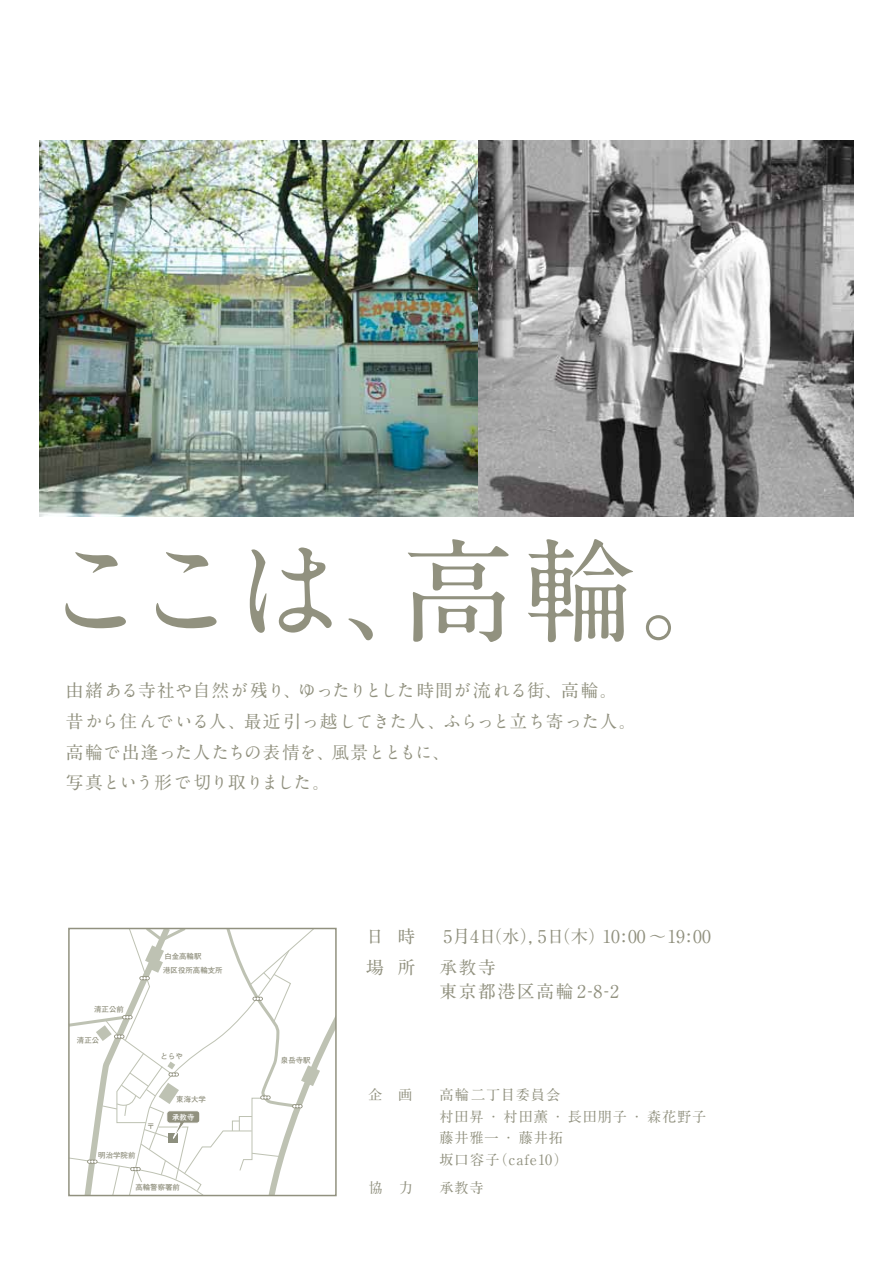
<style>
.page{position:relative;width:893px;height:1263px;background:#fff}
.page>*{position:absolute;margin:0;border:0;box-sizing:border-box;transform-origin:0 0}
.t1{font:700 113.25px "A1 Mincho Std";color:#91917f}
.t2{font:700 17.7px/30.9px "A1 Mincho Std";color:#91917f}
.t3{font:700 17.7px "A1 Mincho Std";letter-spacing:.1em;color:#91917f}
.t4{font:700 14.25px/21.8px "A1 Mincho Std";letter-spacing:.06em;color:#91917f}
.t5{font:700 7.5px/14.2px "Futo Go B101 Pro";color:#91917f}
.t6{font:700 7.5px "Futo Go B101 Pro";color:#fff}
</style>
<div class="page">
<img style="left:39px;top:141px;width:815px;height:376px">
<svg style="left:71px;top:931px;width:263px;height:262px"></svg>
<div style="left:68px;top:928px;width:269px;height:268px;border:2px solid #91917f"></div>
<h1 class="t1" style="left:40px;top:499px;width:714px">ここは、高輪。</h1>
<p class="t2" style="left:66px;top:672px;width:572px">由緒ある寺社や自然が残り、ゆったりとした時間が流れる街、高輪。昔から住んでいる人、最近引っ越してきた人、ふらっと立ち寄った人。高輪で出逢った人たちの表情を、風景とともに、<br>写真という形で切り取りました。</p>
<p class="t5" style="left:94px;top:1001px;width:31px">清正公前</p>
<p class="t5" style="left:77px;top:1032px;width:24px">清正公</p>
<p class="t5" style="left:98px;top:1147px;width:39px">明治学院前</p>
<p class="t5" style="left:163px;top:948px;width:61px">白金高輪駅<br>港区役所高輪支所</p>
<p class="t5" style="left:147px;top:1118px;width:9px">〒</p>
<p class="t5" style="left:161px;top:1048px;width:24px">とらや</p>
<p class="t5" style="left:176px;top:1091px;width:31px">東海大学</p>
<p class="t6" style="left:172px;top:1111px;width:24px">承教寺</p>
<p class="t5" style="left:135px;top:1179px;width:46px">高輪警察署前</p>
<p class="t5" style="left:281px;top:1052px;width:31px">泉岳寺駅</p>
<p class="t2" style="left:444px;top:919px;width:269px">5月4日（水）, 5日（木）10: 00 ～19 : 00</p>
<p class="t3" style="left:439px;top:977px;width:181px">東京都港区高輪2-8-2</p>
<p class="t2" style="left:366px;top:919px;width:131px">日 時<br>場 所　承教寺</p>
<p class="t4" style="left:368px;top:1081px;width:46px">企　画</p>
<p class="t4" style="left:369px;top:1174px;width:46px">協　力</p>
<p class="t4" style="left:439px;top:1081px;width:268px">高輪二丁目委員会<br>村田昇 ・ 村田薫 ・ 長田朋子 ・ 森花野子藤井雅一 ・ 藤井拓<br>坂口容子（cafe10）</p>
<p class="t4" style="left:439px;top:1174px;width:46px">承教寺</p>
</div>
